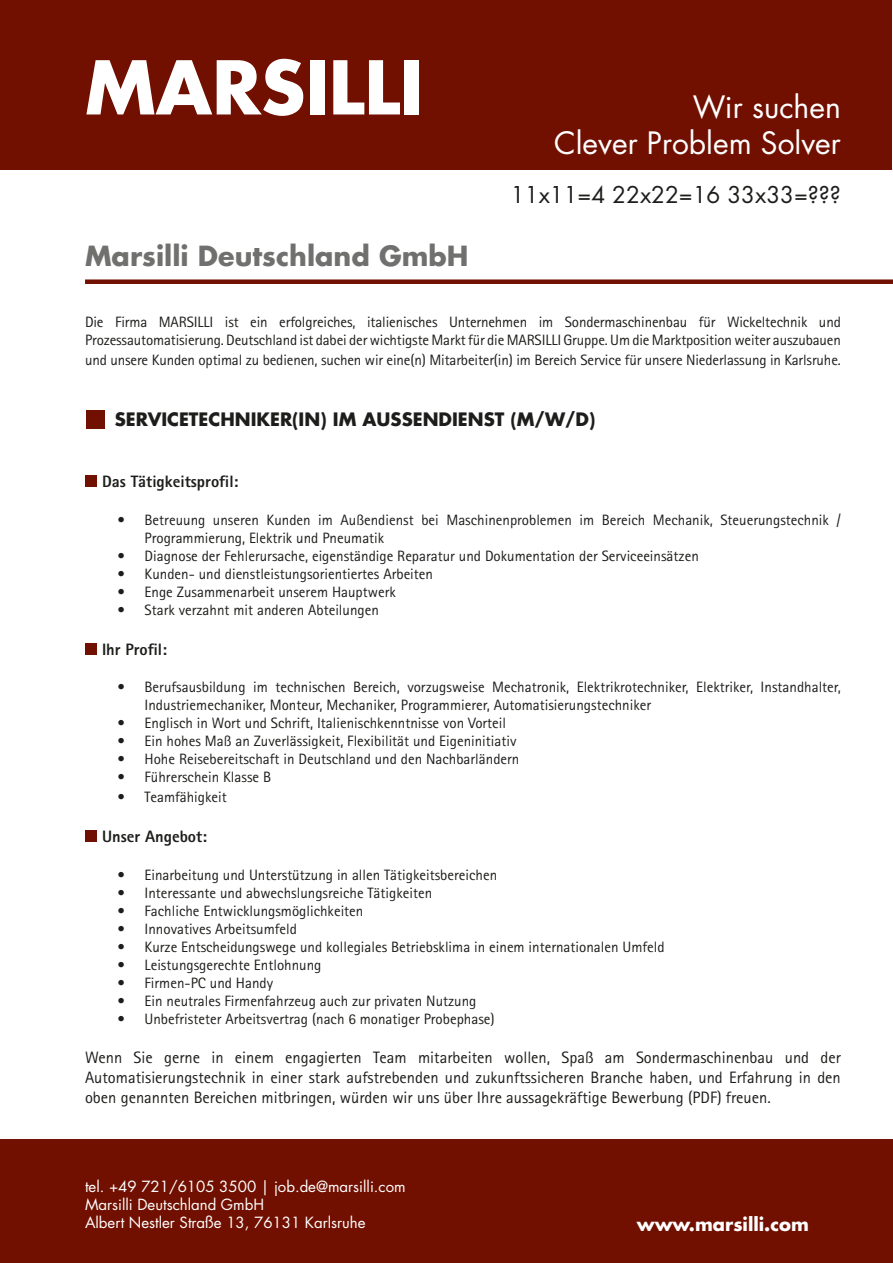
<style>
.page{position:relative;width:893px;height:1263px;background:#fff}
.page>*{position:absolute;margin:0;border:0;box-sizing:border-box;transform-origin:0 0}
.t1{font:700 72px "Futura Std";color:#fff}
.t2{font:30px/36px "Futura Std";color:#fff;text-align:right}
.t3{font:700 27px "Futura Std";color:#70706f}
.t4{font:22.5px "Futura Std";color:#1d1d1b}
.t5{font:700 18px "Futura Std";color:#1d1d1b}
.t6{font:700 18px "Futura Std";color:#fff}
.t7{font:16.5px/19.8px "Rotis Sans Serif Std";color:#1d1d1b;text-align:justify}
.t8{font:800 16.5px "Rotis Sans Serif Std";color:#1d1d1b}
.t9{font:15px/18px "Rotis Sans Serif Std";color:#1d1d1b}
.t10{font:15px/18px "Futura Std";color:#fff}
</style>
<div class="page">
<div style="left:1px;top:0;width:891px;height:169px;background:#711001"></div>
<div style="left:0;top:1140px;width:893px;height:123px;background:#711001"></div>
<div style="left:85px;top:279px;width:808px;height:5px;background:#711001"></div>
<div style="left:86px;top:410px;width:18px;height:19px;background:#711001"></div>
<div style="left:86px;top:476px;width:11px;height:11px;background:#711001"></div>
<div style="left:86px;top:643px;width:11px;height:12px;background:#711001"></div>
<div style="left:86px;top:830px;width:11px;height:12px;background:#711001"></div>
<h1 class="t1" style="left:85px;top:40px;width:340px">MARSILLI</h1>
<h3 class="t3" style="left:85px;top:238px;width:385px">Marsilli Deutschland GmbH</h3>
<h2 class="t2" style="left:554px;top:90px;width:288px">Wir suchen<br>Clever Problem Solver</h2>
<h3 class="t4" style="left:511px;top:180px;width:331px">11x11=4 22x22=16 33x33=???</h3>
<p class="t9" style="left:85px;top:313px;width:757px">Die Firma MARSILLI ist ein erfolgreiches, italienisches Unternehmen im Sondermaschinenbau für Wickeltechnik und<br>Prozessautomatisierung. Deutschland ist dabei der wichtigste Markt für die MARSILLI Gruppe. Um die Marktposition weiter auszubauen</p>
<p class="t9" style="left:85px;top:351px;width:757px">und unsere Kunden optimal zu bedienen, suchen wir eine(n) Mitarbeiter(in) im Bereich Service für unsere Niederlassung in Karlsruhe.</p>
<p class="t5" style="left:115px;top:407px;width:482px">SERVICETECHNIKER(IN) IM AUSSENDIENST (M/W/D)</p>
<p class="t8" style="left:102px;top:471px;width:138px">Das Tätigkeitsprofil:</p>
<p class="t9" style="left:145px;top:511px;width:698px;text-indent:-27px">• Betreuung unseren Kunden im Außendienst bei Maschinenproblemen im Bereich Mechanik, Steuerungstechnik /<br>Programmierung, Elektrik und Pneumatik</p>
<p class="t9" style="left:118px;top:547px;width:583px">• Diagnose der Fehlerursache, eigenständige Reparatur und Dokumentation der Serviceeinsätzen</p>
<p class="t9" style="left:118px;top:565px;width:317px">• Kunden- und dienstleistungsorientiertes Arbeiten</p>
<p class="t9" style="left:118px;top:583px;width:280px">• Enge Zusammenarbeit unserem Hauptwerk</p>
<p class="t9" style="left:118px;top:601px;width:263px">• Stark verzahnt mit anderen Abteilungen</p>
<p class="t8" style="left:102px;top:638px;width:67px">Ihr Profil:</p>
<p class="t9" style="left:145px;top:678px;width:698px;text-indent:-27px">• Berufsausbildung im technischen Bereich, vorzugsweise Mechatronik, Elektrikrotechniker, Elektriker, Instandhalter,<br>Industriemechaniker, Monteur, Mechaniker, Programmierer, Automatisierungstechniker</p>
<p class="t9" style="left:118px;top:714px;width:390px">• Englisch in Wort und Schrift, Italienischkenntnisse von Vorteil</p>
<p class="t9" style="left:118px;top:732px;width:400px">• Ein hohes Maß an Zuverlässigkeit, Flexibilität und Eigeninitiativ</p>
<p class="t9" style="left:118px;top:750px;width:403px">• Hohe Reisebereitschaft in Deutschland und den Nachbarländern</p>
<p class="t9" style="left:118px;top:768px;width:155px">• Führerschein Klasse B</p>
<p class="t9" style="left:118px;top:788px;width:111px">• Teamfähigkeit</p>
<p class="t8" style="left:102px;top:826px;width:107px">Unser Angebot:</p>
<p class="t9" style="left:118px;top:865px;width:381px">• Einarbeitung und Unterstützung in allen Tätigkeitsbereichen</p>
<p class="t9" style="left:118px;top:883px;width:316px">• Interessante und abwechslungsreiche Tätigkeiten</p>
<p class="t9" style="left:118px;top:901px;width:247px">• Fachliche Entwicklungsmöglichkeiten</p>
<p class="t9" style="left:118px;top:919px;width:181px">• Innovatives Arbeitsumfeld</p>
<p class="t9" style="left:118px;top:937px;width:549px">• Kurze Entscheidungswege und kollegiales Betriebsklima in einem internationalen Umfeld</p>
<p class="t9" style="left:118px;top:955px;width:205px">• Leistungsgerechte Entlohnung</p>
<p class="t9" style="left:118px;top:973px;width:157px">• Firmen-PC und Handy</p>
<p class="t9" style="left:118px;top:991px;width:360px">• Ein neutrales Firmenfahrzeug auch zur privaten Nutzung</p>
<p class="t9" style="left:118px;top:1009px;width:379px">• Unbefristeter Arbeitsvertrag (nach 6 monatiger Probephase)</p>
<p class="t7" style="left:85px;top:1048px;width:757px">Wenn Sie gerne in einem engagierten Team mitarbeiten wollen, Spaß am Sondermaschinenbau und der Automatisierungstechnik in einer stark aufstrebenden und zukunftssicheren Branche haben, und Erfahrung in den oben genannten Bereichen mitbringen, würden wir uns über Ihre aussagekräftige Bewerbung (PDF) freuen.</p>
<p class="t10" style="left:85px;top:1178px;width:322px">tel. +49 721/6105 3500 | job.de@marsilli.com<br>Marsilli Deutschland GmbH<br>Albert Nestler Straße 13, 76131 Karlsruhe</p>
<p class="t6" style="left:637px;top:1212px;width:174px">www.marsilli.com</p>
</div>
